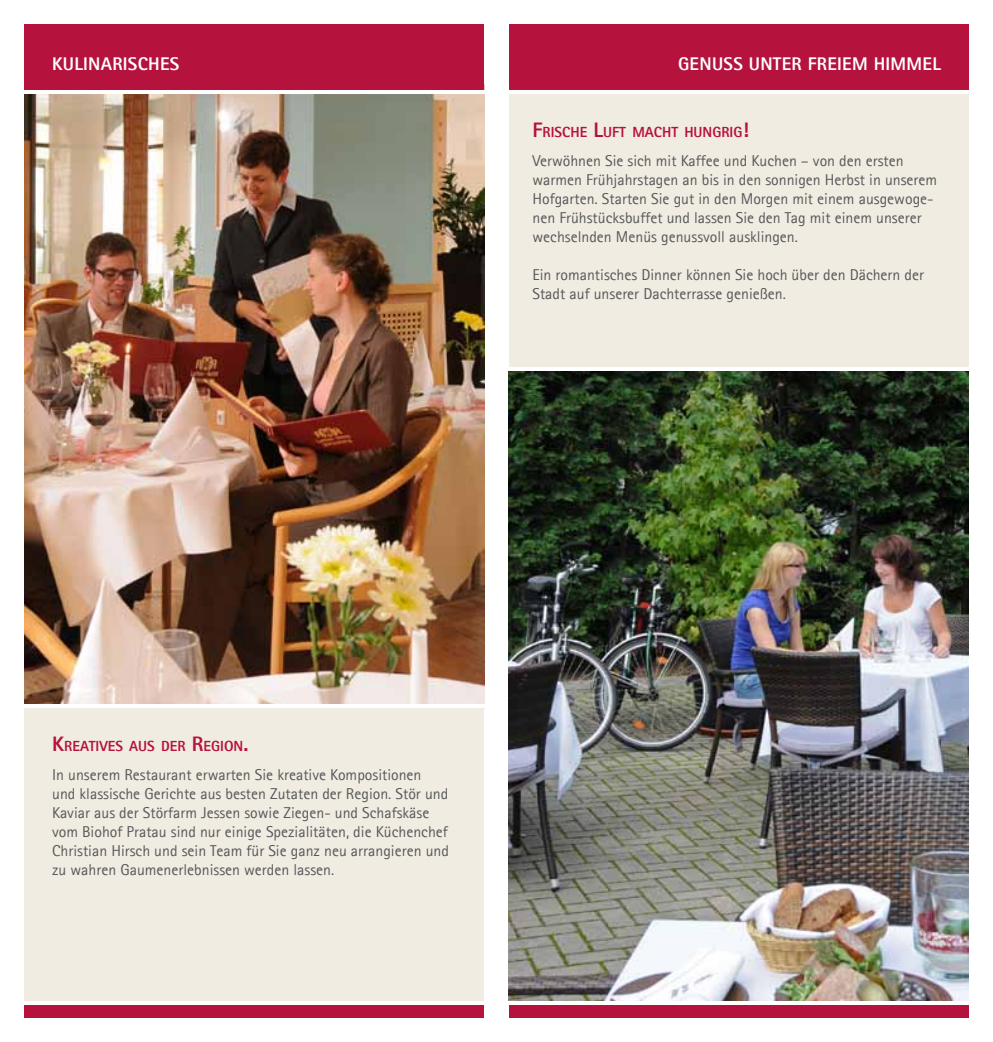
<style>
.page{position:relative;width:993px;height:1042px;background:#fff}
.page>*{position:absolute;margin:0;border:0;box-sizing:border-box;transform-origin:0 0}
.t1{font:800 18.38px "Agfa Rotis Sans Serif";letter-spacing:.015em;color:#fff}
.t2{font:15.75px/18.9px "Agfa Rotis Sans Serif";color:#58585a}
.t3{font:800 14.7px "Agfa Rotis Sans Serif";color:#b5123e}
.s1{font-size:21px}
</style>
<div class="page">
<img style="left:25px;top:94px;width:459px;height:610px">
<div style="left:25px;top:708px;width:459px;height:294px;background:#f1ece2"></div>
<img style="left:508px;top:371px;width:459px;height:630px">
<div style="left:508px;top:84px;width:459px;height:284px;background:#f1ece2"></div>
<div style="left:25px;top:25px;width:459px;height:65px;background:#b5123e"></div>
<div style="left:508px;top:25px;width:459px;height:65px;background:#b5123e"></div>
<hr style="left:0;top:90px;width:992px;height:4px;background:#fff">
<div style="left:25px;top:1003px;width:459px;height:14px;background:#b5123e"></div>
<div style="left:508px;top:1003px;width:459px;height:14px;background:#b5123e"></div>
<hr style="left:0;top:1001px;width:992px;height:4px;background:#fff">
<hr style="left:502px;top:367px;width:490px;height:4px;background:#fff">
<p class="t1" style="left:52px;top:52px;width:128px">KULINARISCHES</p>
<p class="t1" style="left:678px;top:52px;width:263px">GENUSS UNTER FREIEM HIMMEL</p>
<p class="t3" style="left:532px;top:123px;width:218px"><span class="s1">F</span>RISCHE <span class="s1">L</span>UFT MACHT HUNGRIG<span class="s1">!</span></p>
<p class="t2" style="left:532px;top:151px;width:406px">Verwöhnen Sie sich mit Kaffee und Kuchen – von den ersten warmen Frühjahrstagen an bis in den sonnigen Herbst in unserem Hofgarten. Starten Sie gut in den Morgen mit einem ausgewoge&shy;nen Frühstücksbuffet und lassen Sie den Tag mit einem unserer wechselnden Menüs genussvoll ausklingen.</p>
<p class="t2" style="left:532px;top:265px;width:393px">Ein romantisches Dinner können Sie hoch über den Dächern der<br>Stadt auf unserer Dachterrasse genießen.</p>
<p class="t3" style="left:52px;top:737px;width:198px"><span class="s1">K</span>REATIVES AUS DER <span class="s1">R</span>EGION<span class="s1">.</span></p>
<p class="t2" style="left:52px;top:765px;width:398px">In unserem Restaurant erwarten Sie kreative Kompositionen<br>und klassische Gerichte aus besten Zutaten der Region. Stör und Kaviar aus der Störfarm Jessen sowie Ziegen- und Schafskäse vom Biohof Pratau sind nur einige Spezialitäten, die Küchenchef Christian Hirsch und sein Team für Sie ganz neu arrangieren und zu wahren Gaumenerlebnissen werden lassen.</p>
</div>
